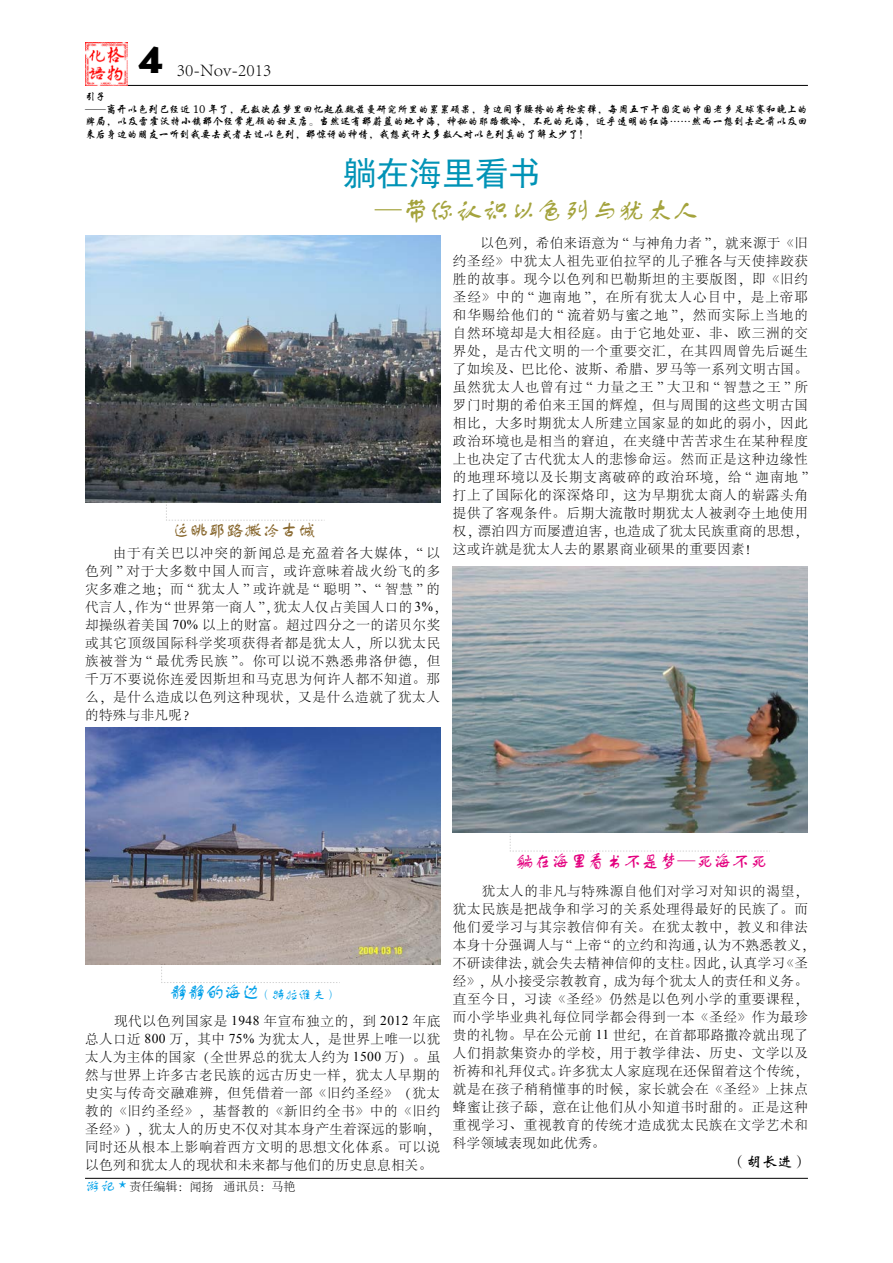
<style>
.page{position:relative;width:893px;height:1263px;background:#fff}
.page>*{position:absolute;margin:0;border:0;box-sizing:border-box;transform-origin:0 0}
.t1{font:33px "Sim Hei";color:#0093b6}
.t2{font:27px "FZSTK GBK1 0";color:#a4a33d}
.t3{font:18px "FZSTK GBK1 0";color:#e4007f}
.t4{font:300 18px "Adobe Song Std";color:#000}
.t5{font:18px "FZSTK GBK1 0";color:#896930}
.t6{font:15px "FZWBK GBK1 0";color:#000}
.t7{font:300 13.5px/18px "Adobe Song Std";letter-spacing:.055em;color:#000}
.t8{font:13.5px "FZSTK GBK1 0";color:#00a0e9}
.t9{font:300 12px "Adobe Song Std";color:#000}
.t10{font:10.5px/12.6px "FZXKK GBK1 0";color:#000}
.s1{font-family:"FZKTK GBK1 0"}
.s2{font-family:"Times New Roman";font-weight:400}
.s3{font-size:18px}
.s4{font-family:"FZSTK GBK1 0";font-weight:400;font-size:15px;color:#00a0e9}
.s5{font-family:"FZKTK GBK1 0";font-weight:400;font-size:15px;color:#00a0e9}
</style>
<div class="page">
<img style="left:85px;top:236px;width:355px;height:266px">
<svg style="left:166px;top:501px;width:159px;height:20px"></svg>
<img style="left:85px;top:727px;width:355px;height:237px">
<svg style="left:161px;top:963px;width:179px;height:20px"></svg>
<img style="left:453px;top:567px;width:355px;height:266px">
<svg style="left:509px;top:833px;width:261px;height:19px"></svg>
<hr style="left:85px;top:85px;width:723px;height:1px;background:#000">
<hr style="left:85px;top:1178px;width:723px;height:1px;background:#000">
<img style="left:85px;top:43px;width:43px;height:42px">
<h3 class="t4" style="left:137px;top:60px;width:136px"><sup>4</sup> 30-Nov-2013</h3>
<p class="t10" style="left:85px;top:91px;width:724px">引子<br><span class="s1">——</span>离开以色列已经近 10 年了，无数次在梦里回忆起在魏兹曼研究所里的累累硕果，身边同事腰挎的荷枪实弹，每周五下午固定的中国老乡足球赛和晚上的牌局，以及雷霍沃特小镇那个经常光顾的甜点店。当然还有那蔚蓝的地中海，神秘的耶路撒冷，不死的死海，近乎透明的红海……然而一想到去之前以及回来后身边的朋友一听到我要去或者去过以色列，那惊讶的神情，我想或许大多数人对以色列真的了解太少了！</p>
<h1 class="t1" style="left:343px;top:157px;width:199px">躺在海里看书</h1>
<h2 class="t2" style="left:375px;top:196px;width:325px">—带你认识以色列与犹太人</h2>
<h3 class="t5" style="left:172px;top:520px;width:145px">远眺耶路撒冷古城</h3>
<p class="t7" style="left:85px;top:544px;width:363px;text-indent:28px">由于有关巴以冲突的新闻总是充盈着各大媒体，<span class="s2">“</span> 以色列 <span class="s2">”</span> 对于大多数中国人而言，或许意味着战火纷飞的多灾多难之地；而 <span class="s2">“</span> 犹太人 <span class="s2">”</span> 或许就是 <span class="s2">“</span> 聪明 <span class="s2">”</span>、<span class="s2">“</span> 智慧 <span class="s2">”</span> 的代言人，作为 <span class="s2">“</span> 世界第一商人 <span class="s2">”</span>，犹太人仅占美国人口的 <span class="s2">3%</span>，却操纵着美国 <span class="s2">70%</span> 以上的财富。超过四分之一的诺贝尔奖或其它顶级国际科学奖项获得者都是犹太人，所以犹太民族被誉为 <span class="s2">“</span> 最优秀民族 <span class="s2">”</span>。你可以说不熟悉弗洛伊德，但千万不要说你连爱因斯坦和马克思为何许人都不知道。那么，是什么造成以色列这种现状，又是什么造就了犹太人的特殊与非凡呢？</p>
<p class="t7" style="left:453px;top:234px;width:357px;text-align:justify;text-indent:28px">以色列，希伯来语意为 <span class="s2">“</span> 与神角力者 <span class="s2">”</span>，就来源于《旧约圣经》中犹太人祖先亚伯拉罕的儿子雅各与天使摔跤获胜的故事。现今以色列和巴勒斯坦的主要版图，即《旧约圣经》中的 <span class="s2">“</span> 迦南地 <span class="s2">”</span>，在所有犹太人心目中，是上帝耶和华赐给他们的 <span class="s2">“</span> 流着奶与蜜之地 <span class="s2">”</span>，然而实际上当地的自然环境却是大相径庭。由于它地处亚、非、欧三洲的交界处，是古代文明的一个重要交汇，在其四周曾先后诞生了如埃及、巴比伦、波斯、希腊、罗马等一系列文明古国。虽然犹太人也曾有过 <span class="s2">“</span> 力量之王 <span class="s2">”</span> 大卫和 <span class="s2">“</span> 智慧之王 <span class="s2">”</span> 所罗门时期的希伯来王国的辉煌，但与周围的这些文明古国相比，大多时期犹太人所建立国家显的如此的弱小，因此政治环境也是相当的窘迫，在夹缝中苦苦求生在某种程度上也决定了古代犹太人的悲惨命运。然而正是这种边缘性的地理环境以及长期支离破碎的政治环境，给 <span class="s2">“</span> 迦南地 <span class="s2">”</span>打上了国际化的深深烙印，这为早期犹太商人的崭露头角提供了客观条件。后期大流散时期犹太人被剥夺土地使用权，漂泊四方而屡遭迫害，也造成了犹太民族重商的思想，这或许就是犹太人去的累累商业硕果的重要因素！</p>
<p class="t8" style="left:170px;top:987px;width:164px"><span class="s3">静静的海边</span> ( 特拉维夫 )</p>
<p class="t7" style="left:85px;top:1012px;width:357px;text-align:justify;text-indent:29px">现代以色列国家是 <span class="s2">1948</span> 年宣布独立的，到 <span class="s2">2012</span> 年底总人口近 <span class="s2">800</span> 万，其中 <span class="s2">75%</span> 为犹太人，是世界上唯一以犹太人为主体的国家（全世界总的犹太人约为 <span class="s2">1500</span> 万）。虽然与世界上许多古老民族的远古历史一样，犹太人早期的史实与传奇交融难辨，但凭借着一部《旧约圣经》（犹太教的《旧约圣经》，基督教的《新旧约全书》中的《旧约圣经》），犹太人的历史不仅对其本身产生着深远的影响，同时还从根本上影响着西方文明的思想文化体系。可以说以色列和犹太人的现状和未来都与他们的历史息息相关。</p>
<p class="t9" style="left:85px;top:1180px;width:212px"><span class="s4">游记</span> <span class="s5">*</span> 责任编辑：闻扬 通讯员：马艳</p>
<h3 class="t3" style="left:515px;top:852px;width:253px">躺在海里看书不是梦—死海不死</h3>
<p class="t7" style="left:453px;top:882px;width:363px;text-indent:29px">犹太人的非凡与特殊源自他们对学习对知识的渴望，犹太民族是把战争和学习的关系处理得最好的民族了。而他们爱学习与其宗教信仰有关。在犹太教中，教义和律法本身十分强调人与 <span class="s2">“</span> 上帝 <span class="s2">“</span> 的立约和沟通，认为不熟悉教义，不研读律法，就会失去精神信仰的支柱。因此，认真学习《圣经》，从小接受宗教教育，成为每个犹太人的责任和义务。直至今日，习读《圣经》仍然是以色列小学的重要课程，而小学毕业典礼每位同学都会得到一本《圣经》作为最珍贵的礼物。早在公元前 <span class="s2">11</span> 世纪，在首都耶路撒冷就出现了人们捐款集资办的学校，用于教学律法、历史、文学以及祈祷和礼拜仪式。许多犹太人家庭现在还保留着这个传统，就是在孩子稍稍懂事的时候，家长就会在《圣经》上抹点蜂蜜让孩子舔，意在让他们从小知道书时甜的。正是这种重视学习、重视教育的传统才造成犹太民族在文学艺术和科学领域表现如此优秀。</p>
<p class="t6" style="left:731px;top:1154px;width:78px">（胡长进）</p>
</div>
